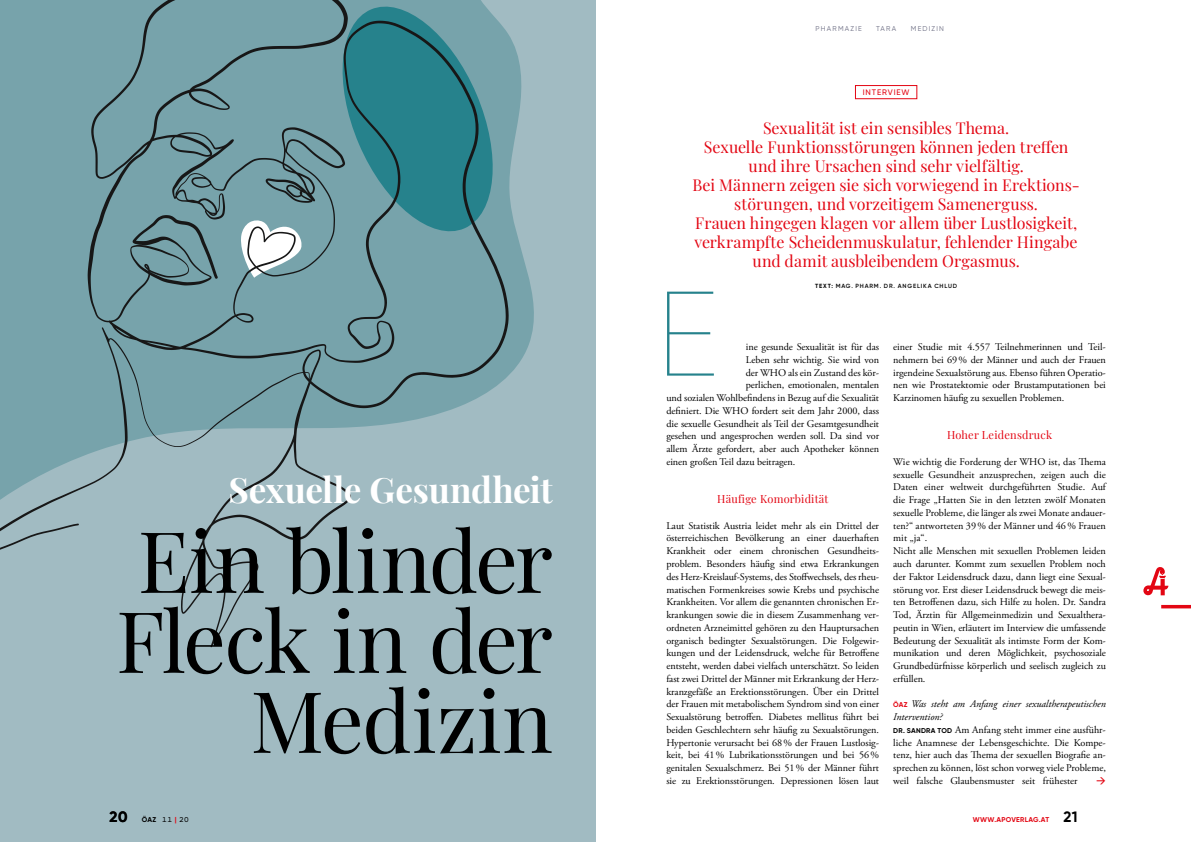
<style>
.page{position:relative;width:1191px;height:842px;background:#fff}
.page>*{position:absolute;margin:0;border:0;box-sizing:border-box;transform-origin:0 0}
.t1{font:100 120px "Gilroy";color:#26828c}
.t2{font:85px/80px "Playfair Display";letter-spacing:-.02em;color:#000;text-align:right}
.t3{font:700 35px "Playfair Display";letter-spacing:-.01em;color:#fff}
.t4{font:16px/19px "Playfair Display";letter-spacing:-.005em;color:#e30613;text-align:center}
.t5{font:700 15px "Gilroy";color:#000}
.t6{font:500 12px "Gilroy";color:#e30613}
.t7{font:11px "Playfair Display";letter-spacing:.02em;color:#e30613}
.t8{font:10.2px/12.8px "Adobe Garamond Pro";letter-spacing:-.005em;color:#000;text-align:justify}
.t9{font:500 8px "Gilroy";letter-spacing:.11em;color:#e30613}
.t10{font:7px "Gilroy";letter-spacing:.175em;color:#6b6c82}
.t11{font:700 7px "Gilroy";letter-spacing:.03em;color:#e30613}
.t12{font:500 7px "Gilroy";color:#000}
.t13{font:600 6px "Gilroy";letter-spacing:.135em;color:#000}
.s1{font-weight:700}
.s2{font-family:"Gilroy";font-weight:700;font-size:7px;color:#e30613}
.s3{font-style:italic}
.s4{font-family:"Gilroy";font-weight:700;font-size:7px}
.s5{font-weight:700;color:#e30613}
.s6{font-size:15px;color:#000}
</style>
<div class="page">
<div style="left:0;top:0;width:595px;height:842px;background:#a1bbc2"></div>
<svg style="left:508px;top:34px;width:26px;height:342px"></svg>
<svg style="left:0;top:0;width:508px;height:647px;fill:#77a3ab"></svg>
<div style="left:855px;top:85px;width:62px;height:14px;border:1px solid #e30613"></div>
<hr style="left:1161px;top:605px;width:30px;height:3px;background:#e30613">
<svg style="left:1143px;top:567px;width:25px;height:28px"></svg>
<p class="t10" style="left:815px;top:24px;width:48px">PHARMAZIE</p>
<p class="t10" style="left:876px;top:24px;width:22px">TARA</p>
<p class="t10" style="left:910px;top:24px;width:35px">MEDIZIN</p>
<p class="t9" style="left:862px;top:87px;width:48px">INTERVIEW</p>
<h3 class="t3" style="left:228px;top:465px;width:326px">Sexuelle Gesundheit</h3>
<h2 class="t2" style="left:116px;top:518px;width:438px">Ein blinder<br>Fleck in der<br>Medizin</h2>
<p class="t4" style="left:692px;top:117px;width:388px">Sexualität ist ein sensibles Thema.<br>Sexuelle Funktionsstörungen können jeden treffen und ihre Ursachen sind sehr vielfältig.<br>Bei Männern zeigen sie sich vorwiegend in Erektions&shy;störungen, und vorzeitigem Samenerguss.<br>Frauen hingegen klagen vor allem über Lustlosigkeit, verkrampfte Scheidenmuskulatur, fehlender Hingabe und damit ausbleibendem Orgasmus.</p>
<p class="t13" style="left:815px;top:283px;width:143px"><span class="s1">TEXT:</span> MAG. PHARM. DR. ANGELIKA CHLUD</p>
<h1 class="t1" style="left:655px;top:260px;width:66px">E</h1>
<p class="t8" style="left:746px;top:341px;width:135px">ine gesunde Sexualität ist für das</p>
<p class="t8" style="left:746px;top:354px;width:135px">Leben sehr wichtig. Sie wird von</p>
<p class="t8" style="left:746px;top:366px;width:135px">der WHO als ein Zustand des kör-</p>
<p class="t8" style="left:746px;top:379px;width:135px">perlichen, emotionalen, mentalen</p>
<p class="t8" style="left:666px;top:392px;width:214px">und sozialen Wohlbefindens in Bezug auf die Sexualität</p>
<p class="t8" style="left:666px;top:405px;width:214px">definiert. Die WHO fordert seit dem Jahr 2000, dass</p>
<p class="t8" style="left:666px;top:417px;width:214px">die sexuelle Gesundheit als Teil der Gesamtgesundheit</p>
<p class="t8" style="left:666px;top:430px;width:214px">gesehen und angesprochen werden soll. Da sind vor</p>
<p class="t8" style="left:666px;top:443px;width:214px">allem Ärzte gefordert, aber auch Apotheker können</p>
<p class="t8" style="left:666px;top:456px;width:131px">einen großen Teil dazu beitragen.</p>
<p class="t7" style="left:717px;top:491px;width:113px">Häufige Komorbidität</p>
<p class="t8" style="left:666px;top:519px;width:214px">Laut Statistik Austria leidet mehr als ein Drittel der österreichischen Bevölkerung an einer dauerhaften Krankheit oder einem chronischen Gesundheits&shy;problem. Besonders häufig sind etwa Erkrankungen des Herz-Kreislauf-Systems, des Stoffwechsels, des rheu&shy;matischen Formenkreises sowie Krebs und psychische Krankheiten. Vor allem die genannten chronischen Er&shy;krankungen sowie die in diesem Zusammenhang ver&shy;ordneten Arzneimittel gehören zu den Hauptursachen organisch bedingter Sexualstörungen. Die Folgewir&shy;kungen und der Leidensdruck, welche für Betroffene entsteht, werden dabei vielfach unterschätzt. So leiden fast zwei Drittel der Männer mit Erkrankung der Herz&shy;kranzgefäße an Erektionsstörungen. Über ein Drittel der Frauen mit metabolischem Syndrom sind von einer Sexualstörung betroffen. Diabetes mellitus führt bei beiden Geschlechtern sehr häufig zu Sexualstörungen.<br>Hypertonie verursacht bei 68% der Frauen Lustlosig&shy;keit, bei 41% Lubrikationsstörungen und bei 56% genitalen Sexualschmerz. Bei 51% der Männer führt sie zu Erektionsstörungen. Depressionen lösen laut</p>
<p class="t8" style="left:893px;top:341px;width:214px">einer Studie mit 4.557 Teilnehmerinnen und Teil&shy;nehmern bei 69% der Männer und auch der Frauen irgendeine Sexualstörung aus. Ebenso führen Operatio&shy;nen wie Prostatektomie oder Brustamputationen bei Karzinomen häufig zu sexuellen Problemen.</p>
<p class="t7" style="left:947px;top:427px;width:106px">Hoher Leidensdruck</p>
<p class="t8" style="left:893px;top:456px;width:214px;text-align:left">Wie wichtig die Forderung der WHO ist, das Thema sexuelle Gesundheit anzusprechen, zeigen auch die Daten einer weltweit durchgeführten Studie. Auf die Frage „Hatten Sie in den letzten zwölf Monaten sexuelle Probleme, die länger als zwei Monate andauer&shy;ten?“ antworteten 39% der Männer und 46% Frauen mit „ja“.<br>Nicht alle Menschen mit sexuellen Problemen leiden auch darunter. Kommt zum sexuellen Problem noch der Faktor Leidensdruck dazu, dann liegt eine Sexual&shy;störung vor. Erst dieser Leidensdruck bewegt die meis&shy;ten Betroffenen dazu, sich Hilfe zu holen. Dr. Sandra Tod, Ärztin für Allgemeinmedizin und Sexualthera&shy;peutin in Wien, erläutert im Interview die umfassende Bedeutung der Sexualität als intimste Form der Kom&shy;munikation und deren Möglichkeit, psychosoziale Grundbedürfnisse körperlich und seelisch zugleich zu erfüllen.</p>
<p class="t8" style="left:893px;top:698px;width:214px;text-align:left"><span class="s2">ÖAZ</span> <span class="s3">Was steht am Anfang einer sexualtherapeutischen Intervention?<br></span><span class="s4">DR. SANDRA TOD</span> Am Anfang steht immer eine ausführ&shy;liche Anamnese der Lebensgeschichte. Die Kompe&shy;tenz, hier auch das Thema der sexuellen Biografie an&shy;sprechen zu können, löst schon vorweg viele Probleme, weil falsche Glaubensmuster seit frühester</p>
<p class="t6" style="left:1096px;top:773px;width:11px">→</p>
<h3 class="t5" style="left:110px;top:807px;width:20px">20</h3>
<p class="t12" style="left:142px;top:815px;width:48px"><span class="s1">ÖAZ</span> 11 <span class="s5">|</span> 20</p>
<p class="t11" style="left:973px;top:815px;width:106px">WWW.APOVERLAG.AT <span class="s6">21</span></p>
</div>
